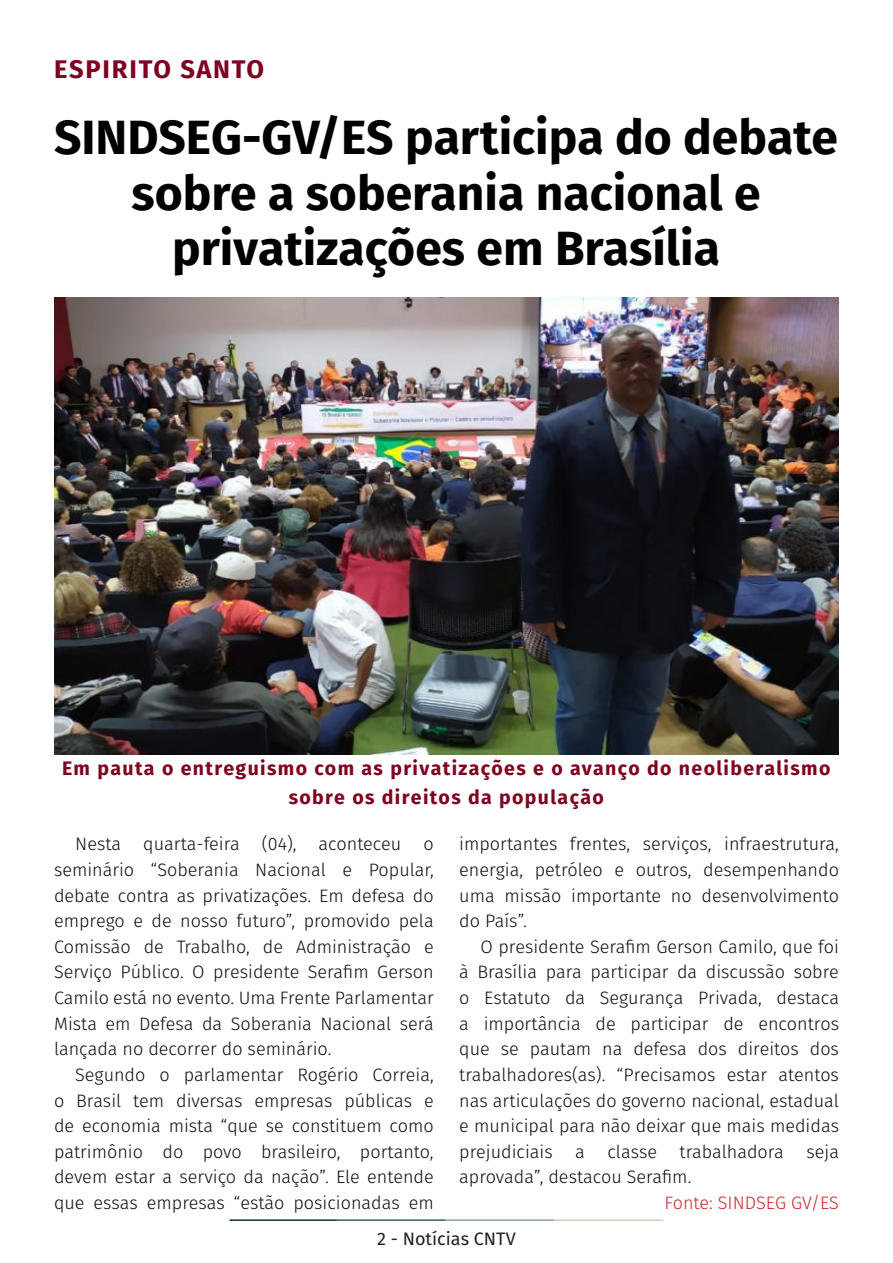
<style>
.page{position:relative;width:893px;height:1263px;background:#fff}
.page>*{position:absolute;margin:0;border:0;box-sizing:border-box;transform-origin:0 0}
.t1{font:700 48px/55.5px "Fira Sans";color:#000001;text-align:center}
.t2{font:700 25.5px "Fira Sans";letter-spacing:.07em;color:#7e0220}
.t3{font:700 19.5px/28.5px "Fira Sans";letter-spacing:.07em;color:#7e0220;text-align:center}
.t4{font:300 18px/25.7px "Fira Sans";color:#080d0b;text-align:justify}
.t5{font:300 18px "Fira Sans";color:#d1232a}
.t6{font:18px "Fira Sans";color:#231f20}
</style>
<div class="page">
<hr style="left:230px;top:1219px;width:107px;height:2px;background:#0e323f">
<hr style="left:337px;top:1219px;width:109px;height:2px;background:#3a5f6d">
<hr style="left:446px;top:1219px;width:109px;height:2px;background:#87a59a">
<hr style="left:555px;top:1219px;width:108px;height:2px;background:#c6d5b7">
<img style="left:54px;top:298px;width:785px;height:457px">
<p class="t2" style="left:54px;top:47px;width:212px">ESPIRITO SANTO</p>
<p class="t1" style="left:54px;top:106px;width:786px">SINDSEG-GV/ES participa do debate sobre a soberania nacional e privatizações em Brasília</p>
<p class="t3" style="left:62px;top:753px;width:770px">Em pauta o entreguismo com as privatizações e o avanço do neoliberalismo sobre os direitos da população</p>
<p class="t4" style="left:54px;top:831px;width:381px;text-indent:21px">Nesta quarta-feira (04), aconteceu o seminário “Soberania Nacional e Popular, debate contra as privatizações. Em defesa do emprego e de nosso futuro”, promovido pela Comissão de Trabalho, de Administração e Serviço Público. O presidente Serafim Gerson Camilo está no evento. Uma Frente Parlamentar Mista em Defesa da Soberania Nacional será lançada no decorrer do seminário.</p>
<p class="t4" style="left:54px;top:1062px;width:381px;text-indent:21px">Segundo o parlamentar Rogério Correia, o Brasil tem diversas empresas públicas e de economia mista “que se constituem como patrimônio do povo brasileiro, portanto, devem estar a serviço da nação”. Ele entende que essas empresas “estão posicionadas em</p>
<p class="t4" style="left:459px;top:831px;width:381px">importantes frentes, serviços, infraestrutura, energia, petróleo e outros, desempenhando uma missão importante no desenvolvimento do País”.</p>
<p class="t4" style="left:459px;top:933px;width:381px;text-indent:21px">O presidente Serafim Gerson Camilo, que foi à Brasília para participar da discussão sobre o Estatuto da Segurança Privada, destaca a importância de participar de encontros que se pautam na defesa dos direitos dos trabalhadores(as). “Precisamos estar atentos nas articulações do governo nacional, estadual e municipal para não deixar que mais medidas prejudiciais</p>
<p class="t4" style="left:575px;top:1138px;width:11px">a</p>
<p class="t4" style="left:607px;top:1138px;width:51px">classe</p>
<p class="t4" style="left:680px;top:1138px;width:106px">trabalhadora</p>
<p class="t4" style="left:806px;top:1138px;width:34px">seja</p>
<p class="t4" style="left:459px;top:1164px;width:234px">aprovada”, destacou Serafim.</p>
<p class="t5" style="left:664px;top:1190px;width:176px">Fonte: SINDSEG GV/ES</p>
<p class="t6" style="left:377px;top:1225px;width:140px">2 - Notícias CNTV</p>
</div>
